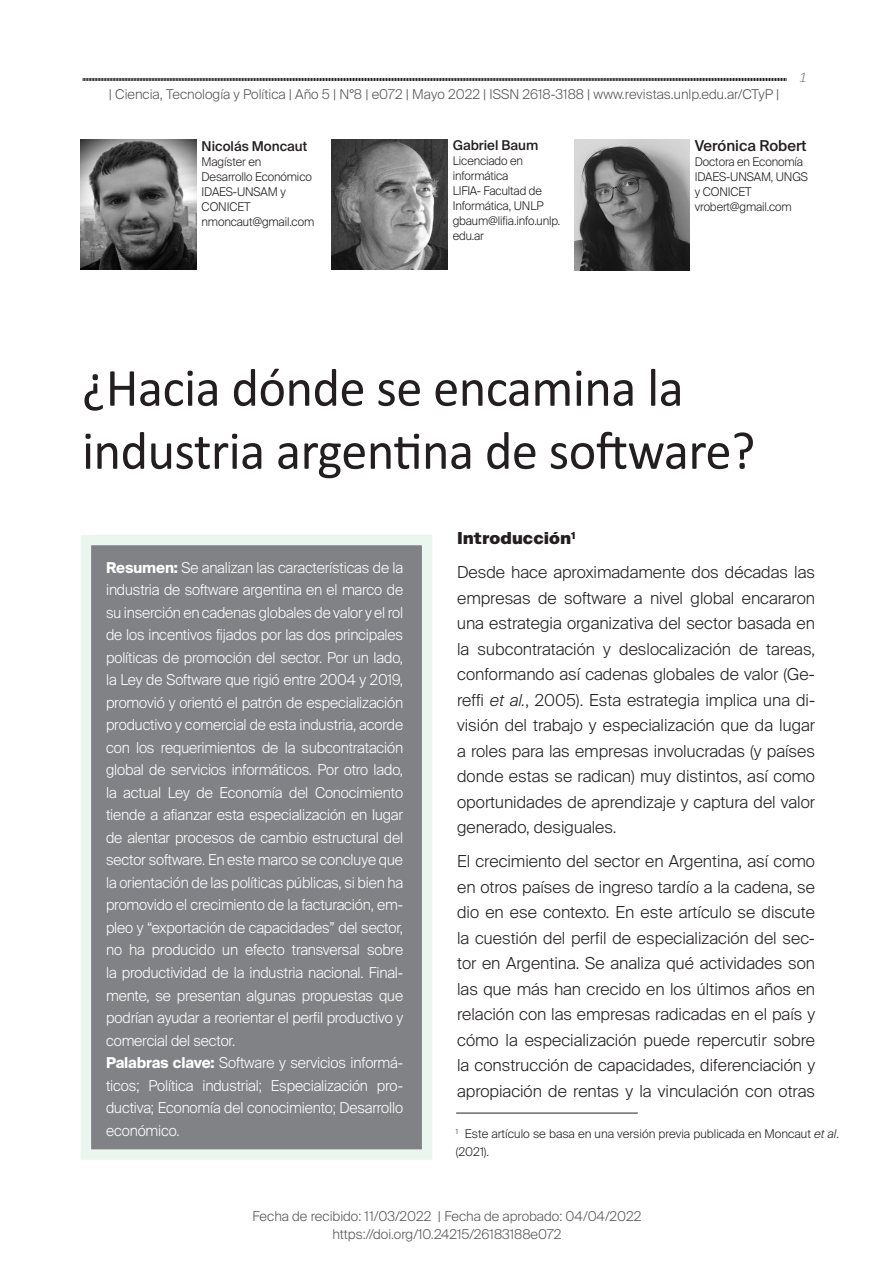
<style>
.page{position:relative;width:893px;height:1263px;background:#fff}
.page>*{position:absolute;margin:0;border:0;box-sizing:border-box;transform-origin:0 0}
.t1{font:54px/63px "Calibri";letter-spacing:-.01em;color:#231f20}
.t2{font:300 16.5px/25.5px "Suisse Intl";color:#231f20;text-align:justify}
.t3{font:300 15px/22.5px "Suisse Intl";letter-spacing:-.01em;color:#fff}
.t4{font:500 15px "Suisse Intl";color:#231f20}
.t5{font:italic 300 15px "Calibri";color:#808285}
.t6{font:300 13.5px/17.5px "Suisse Intl";color:#57585a;text-align:center}
.t7{font:500 13.5px "Suisse Intl";color:#231f20}
.t8{font:300 12px/15px "Suisse Intl";letter-spacing:-.01em;color:#231f20}
.s1{font-weight:700}
.s2{font-weight:900}
.s3{font-style:italic}
</style>
<div class="page">
<div style="left:81px;top:535px;width:351px;height:625px;background:#808285;border:10px solid #ecf6f1"></div>
<img style="left:81px;top:139px;width:115px;height:130px">
<img style="left:332px;top:139px;width:116px;height:130px">
<img style="left:574px;top:139px;width:116px;height:131px">
<hr style="left:456px;top:1113px;width:182px;height:1px;background:#231f20">
<svg style="left:83px;top:78px;width:704px;height:3px;background:#6c6a6a"></svg>
<p class="t6" style="left:109px;top:85px;width:672px">| Ciencia, Tecnología y Política | Año 5 | N°8 | e072 | Mayo 2022 | ISSN 2618-3188 | www.revistas.unlp.edu.ar/CTyP |</p>
<p class="t5" style="left:799px;top:68px;width:9px">1</p>
<p class="t7" style="left:202px;top:138px;width:107px">Nicolás Moncaut</p>
<p class="t8" style="left:202px;top:154px;width:114px">Magíster en<br>Desarrollo Económico<br>IDAES-UNSAM y<br>CONICET nmoncaut@gmail.com</p>
<p class="t7" style="left:453px;top:137px;width:87px">Gabriel Baum</p>
<p class="t8" style="left:453px;top:153px;width:109px">Licenciado en informática<br>LIFIA- Facultad de<br>Informática, UNLP gbaum@lifia.info.unlp. edu.ar</p>
<p class="t4" style="left:695px;top:137px;width:113px">Verónica Robert</p>
<p class="t8" style="left:695px;top:154px;width:115px">Doctora en Economía<br>IDAES-UNSAM, UNGS y CONICET vrobert@gmail.com</p>
<h1 class="t1" style="left:82px;top:355px;width:675px">¿Hacia dónde se encamina la industria argentina de software?</h1>
<p class="t3" style="left:106px;top:556px;width:299px"><span class="s1">Resumen:</span> Se analizan las características de la industria de software argentina en el marco de su inserción en cadenas globales de valor y el rol de los incentivos fijados por las dos principales políticas de promoción del sector. Por un lado, la Ley de Software que rigió entre 2004 y 2019, promovió y orientó el patrón de especialización productivo y comercial de esta industria, acorde con los requerimientos de la subcontratación global de servicios informáticos. Por otro lado, la actual Ley de Economía del Conocimiento tiende a afianzar esta especialización en lugar de alentar procesos de cambio estructural del sector software. En este marco se concluye que la orientación de las políticas públicas, si bien ha promovido el crecimiento de la facturación, em&shy;pleo y “exportación de capacidades” del sector, no ha producido un efecto transversal sobre la productividad de la industria nacional. Final&shy;mente, se presentan algunas propuestas que podrían ayudar a reorientar el perfil productivo y comercial del sector.<br><span class="s1">Palabras clave:</span> Software y servicios informá&shy;ticos; Política industrial; Especialización pro&shy;ductiva; Economía del conocimiento; Desarrollo económico.</p>
<p class="t2" style="left:457px;top:521px;width:359px;line-height:34px"><span class="s2">Introducción</span><sup>1<br></sup>Desde hace aproximadamente dos décadas las</p>
<p class="t2" style="left:457px;top:585px;width:359px">empresas de software a nivel global encararon una estrategia organizativa del sector basada en la subcontratación y deslocalización de tareas, conformando así cadenas globales de valor (Ge&shy;reffi <span class="s3">et al.</span>, 2005). Esta estrategia implica una di&shy;visión del trabajo y especialización que da lugar a roles para las empresas involucradas (y países donde estas se radican) muy distintos, así como oportunidades de aprendizaje y captura del valor generado, desiguales.</p>
<p class="t2" style="left:457px;top:848px;width:359px">El crecimiento del sector en Argentina, así como en otros países de ingreso tardío a la cadena, se dio en ese contexto. En este artículo se discute la cuestión del perfil de especialización del sec&shy;tor en Argentina. Se analiza qué actividades son las que más han crecido en los últimos años en relación con las empresas radicadas en el país y cómo la especialización puede repercutir sobre la construcción de capacidades, diferenciación y apropiación de rentas y la vinculación con otras</p>
<p class="t8" style="left:456px;top:1125px;width:385px;line-height:18px"><sup>1</sup> Este artículo se basa en una versión previa publicada en Moncaut <span class="s3">et al</span>. (2021).</p>
<p class="t6" style="left:252px;top:1208px;width:391px">Fecha de recibido: 11/03/2022 | Fecha de aprobado: 04/04/2022 https://doi.org/10.24215/26183188e072</p>
</div>
